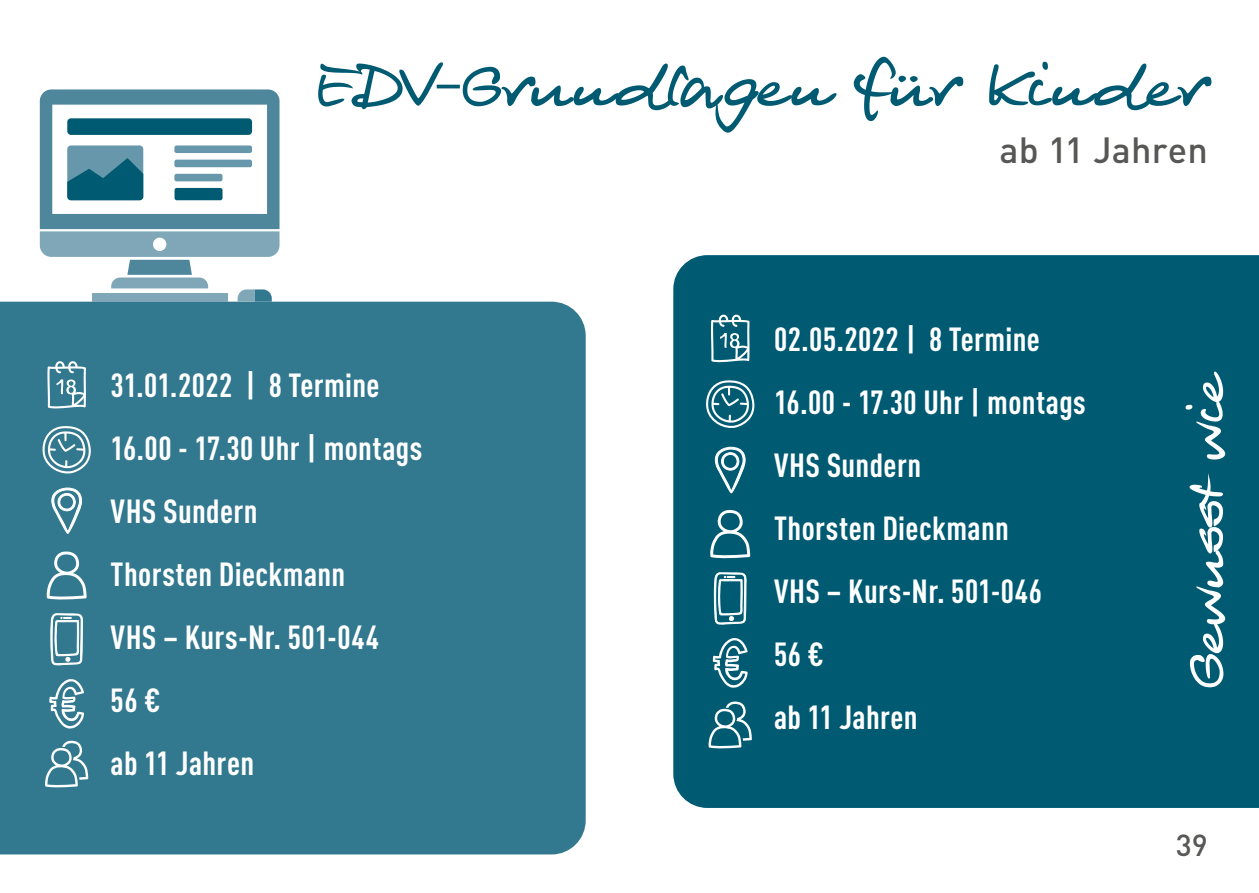
<style>
.page{position:relative;width:1259px;height:893px;background:#fff}
.page>*{position:absolute;margin:0;border:0;box-sizing:border-box;transform-origin:0 0}
.t1{font:60px "Alec Handwriting";letter-spacing:.045em;color:#005b72}
.t2{font:51px "Alec Handwriting";color:#fff}
.t3{font:500 36px "DIN Pro";letter-spacing:.005em;color:#575756}
.t4{font:700 condensed 33px/63px "DIN Pro";letter-spacing:.01em;color:#fff}
.t5{font:500 30px "DIN Pro";color:#575756}
</style>
<div class="page">
<div style="left:0;top:302px;width:585px;height:552px;background:#32788e"></div>
<svg style="left:40px;top:89px;width:239px;height:213px"></svg>
<div style="left:92px;top:293px;width:135px;height:9px;background:#7fa7b8"></div>
<div style="left:673px;top:255px;width:586px;height:553px;background:#005b72"></div>
<svg style="left:51px;top:487px;width:31px;height:47px"></svg>
<svg style="left:42px;top:426px;width:49px;height:48px"></svg>
<svg style="left:45px;top:740px;width:43px;height:48px"></svg>
<svg style="left:47px;top:551px;width:40px;height:49px"></svg>
<svg style="left:47px;top:361px;width:39px;height:48px"></svg>
<svg style="left:49px;top:613px;width:35px;height:115px"></svg>
<svg style="left:715px;top:447px;width:30px;height:46px"></svg>
<svg style="left:705px;top:380px;width:50px;height:49px"></svg>
<svg style="left:708px;top:701px;width:44px;height:48px"></svg>
<svg style="left:710px;top:510px;width:40px;height:49px"></svg>
<svg style="left:711px;top:315px;width:38px;height:48px"></svg>
<svg style="left:713px;top:572px;width:34px;height:118px"></svg>
<h1 class="t1" style="left:319px;top:55px;width:890px">EDV-Grundlagen für Kinder</h1>
<p class="t3" style="left:999px;top:121px;width:210px">ab 11 Jahren</p>
<p class="t4" style="left:111px;top:351px;width:313px">31.01.2022 | 8 Termine<br>16.00 - 17.30 Uhr | montags<br>VHS Sundern<br>Thorsten Dieckmann<br>VHS – Kurs-Nr. 501-044<br>56 €<br>ab 11 Jahren</p>
<p class="t4" style="left:774px;top:305px;width:313px">02.05.2022 | 8 Termine<br>16.00 - 17.30 Uhr | montags<br>VHS Sundern<br>Thorsten Dieckmann<br>VHS – Kurs-Nr. 501-046<br>56 €<br>ab 11 Jahren</p>
<h2 class="t2" style="left:1180px;top:687px;width:317px;rotate:-90deg">Gewusst wie</h2>
<p class="t5" style="left:1176px;top:821px;width:33px">39</p>
</div>
